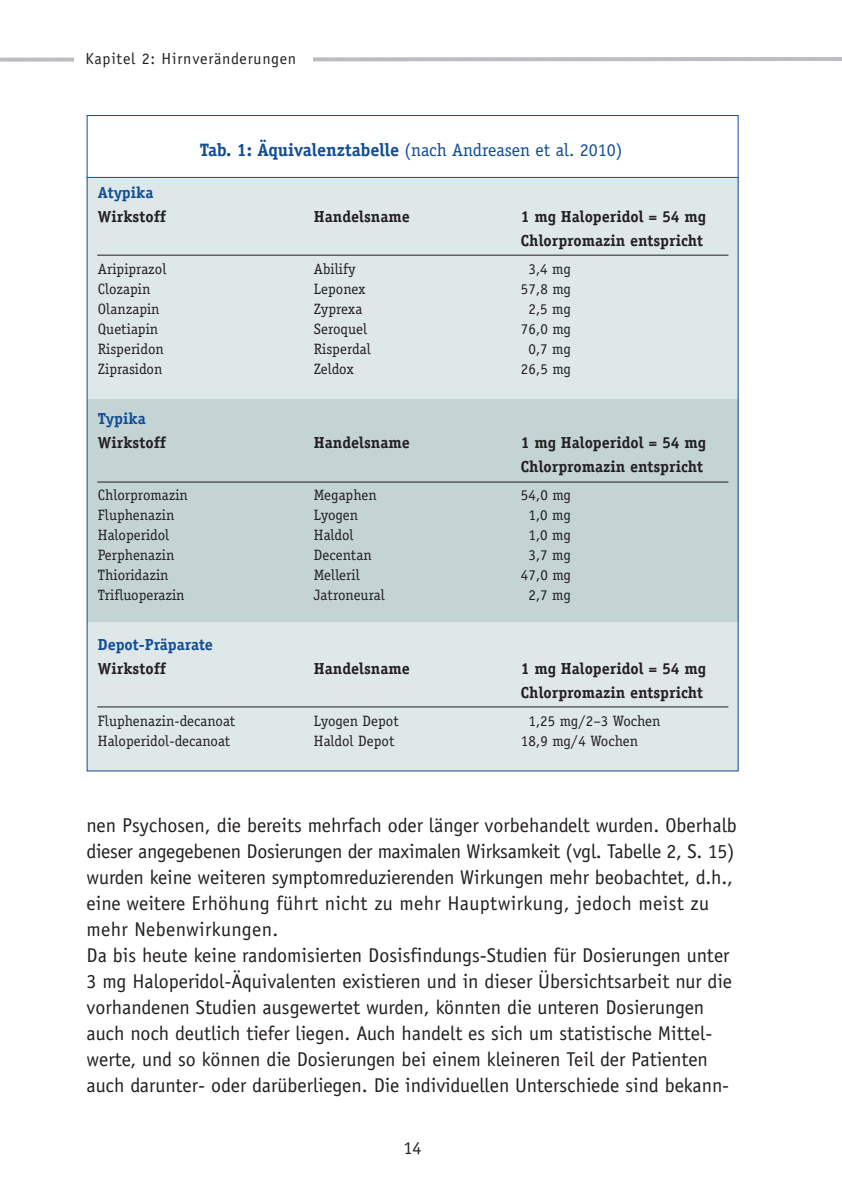
<style>
.page{position:relative;width:842px;height:1193px;background:#fff}
.page>*{position:absolute;margin:0;border:0;box-sizing:border-box;transform-origin:0 0}
.t1{font:20px/26px "Officina Sans Std";color:#231f20}
.t2{font:18px "Officina Serif Std";color:#0f4d96}
.t3{font:18px "Officina Sans Std";color:#231f20}
.t4{font:700 16px/24px "Officina Serif Std";color:#231f20}
.t5{font:700 16px "Officina Serif Std";color:#0f4d96}
.t6{font:16px "Officina Sans Std";letter-spacing:.05em;color:#231f20}
.t7{font:15px "Officina Serif Std";color:#231f20}
.s1{font-weight:700}
</style>
<div class="page">
<svg style="left:0;top:57px;width:842px;height:5px"></svg>
<div style="left:75px;top:44px;width:238px;height:30px;background:#fff"></div>
<div style="left:87px;top:177px;width:652px;height:222px;background:#dfe8e8"></div>
<div style="left:87px;top:399px;width:652px;height:223px;background:#c4d4d4"></div>
<div style="left:87px;top:622px;width:652px;height:149px;background:#dfe8e8"></div>
<hr style="left:97px;top:255px;width:631px;height:1px;background:#231f20">
<hr style="left:97px;top:481px;width:631px;height:1px;background:#231f20">
<hr style="left:97px;top:706px;width:631px;height:1px;background:#231f20">
<hr style="left:87px;top:177px;width:652px;height:1px;background:#0a567f">
<p class="t6" style="left:86px;top:53px;width:212px">Kapitel 2: Hirnveränderungen</p>
<p class="t2" style="left:200px;top:139px;width:424px"><span class="s1">Tab. 1: Äquivalenztabelle</span> (nach Andreasen et al. 2010)</p>
<p class="t5" style="left:98px;top:186px;width:57px">Atypika</p>
<p class="t4" style="left:98px;top:205px;width:70px">Wirkstoff</p>
<p class="t4" style="left:314px;top:205px;width:97px">Handelsname</p>
<p class="t4" style="left:521px;top:205px;width:187px">1 mg Haloperidol = 54 mg<br>Chlorpromazin entspricht</p>
<p class="t7" style="left:98px;top:260px;width:70px">Aripiprazol</p>
<p class="t7" style="left:314px;top:260px;width:43px">Abilify</p>
<p class="t7" style="left:528px;top:260px;width:44px">3,4 mg</p>
<p class="t7" style="left:98px;top:280px;width:54px">Clozapin</p>
<p class="t7" style="left:314px;top:280px;width:53px">Leponex</p>
<p class="t7" style="left:521px;top:280px;width:51px">57,8 mg</p>
<p class="t7" style="left:98px;top:299px;width:63px">Olanzapin</p>
<p class="t7" style="left:314px;top:299px;width:50px">Zyprexa</p>
<p class="t7" style="left:528px;top:299px;width:44px">2,5 mg</p>
<p class="t7" style="left:98px;top:319px;width:62px">Quetiapin</p>
<p class="t7" style="left:314px;top:319px;width:55px">Seroquel</p>
<p class="t7" style="left:521px;top:319px;width:51px">76,0 mg</p>
<p class="t7" style="left:98px;top:339px;width:67px">Risperidon</p>
<p class="t7" style="left:314px;top:339px;width:58px">Risperdal</p>
<p class="t7" style="left:528px;top:339px;width:44px">0,7 mg</p>
<p class="t7" style="left:98px;top:359px;width:66px">Ziprasidon</p>
<p class="t7" style="left:314px;top:359px;width:42px">Zeldox</p>
<p class="t7" style="left:521px;top:359px;width:51px">26,5 mg</p>
<p class="t5" style="left:98px;top:412px;width:49px">Typika</p>
<p class="t4" style="left:98px;top:431px;width:70px">Wirkstoff</p>
<p class="t4" style="left:314px;top:431px;width:97px">Handelsname</p>
<p class="t4" style="left:521px;top:431px;width:187px">1 mg Haloperidol = 54 mg<br>Chlorpromazin entspricht</p>
<p class="t7" style="left:98px;top:486px;width:92px">Chlorpromazin</p>
<p class="t7" style="left:314px;top:486px;width:64px">Megaphen</p>
<p class="t7" style="left:521px;top:486px;width:51px">54,0 mg</p>
<p class="t7" style="left:98px;top:506px;width:78px">Fluphenazin</p>
<p class="t7" style="left:314px;top:506px;width:46px">Lyogen</p>
<p class="t7" style="left:528px;top:506px;width:44px">1,0 mg</p>
<p class="t7" style="left:98px;top:525px;width:73px">Haloperidol</p>
<p class="t7" style="left:314px;top:525px;width:41px">Haldol</p>
<p class="t7" style="left:528px;top:525px;width:44px">1,0 mg</p>
<p class="t7" style="left:98px;top:545px;width:78px">Perphenazin</p>
<p class="t7" style="left:314px;top:545px;width:59px">Decentan</p>
<p class="t7" style="left:528px;top:545px;width:44px">3,7 mg</p>
<p class="t7" style="left:98px;top:565px;width:72px">Thioridazin</p>
<p class="t7" style="left:314px;top:565px;width:47px">Melleril</p>
<p class="t7" style="left:521px;top:565px;width:51px">47,0 mg</p>
<p class="t7" style="left:98px;top:585px;width:88px">Trifluoperazin</p>
<p class="t7" style="left:314px;top:585px;width:72px">Jatroneural</p>
<p class="t7" style="left:528px;top:585px;width:44px">2,7 mg</p>
<p class="t5" style="left:98px;top:638px;width:116px">Depot-Präparate</p>
<p class="t4" style="left:98px;top:657px;width:70px">Wirkstoff</p>
<p class="t4" style="left:314px;top:657px;width:97px">Handelsname</p>
<p class="t4" style="left:521px;top:657px;width:187px">1 mg Haloperidol = 54 mg<br>Chlorpromazin entspricht</p>
<p class="t7" style="left:98px;top:712px;width:139px">Fluphenazin-decanoat</p>
<p class="t7" style="left:314px;top:712px;width:87px">Lyogen Depot</p>
<p class="t7" style="left:528px;top:712px;width:134px">1,25 mg/2–3 Wochen</p>
<p class="t7" style="left:98px;top:732px;width:134px">Haloperidol-decanoat</p>
<p class="t7" style="left:314px;top:732px;width:82px">Haldol Depot</p>
<p class="t7" style="left:521px;top:732px;width:119px">18,9 mg/4 Wochen</p>
<p class="t1" style="left:87px;top:814px;width:652px">nen Psychosen, die bereits mehrfach oder länger vorbehandelt wurden. Oberhalb dieser angegebenen Dosierungen der maximalen Wirksamkeit (vgl. Tabelle 2, S. 15) wurden keine weiteren symptomreduzierenden Wirkungen mehr beobachtet, d.h., eine weitere Erhöhung führt nicht zu mehr Hauptwirkung, jedoch meist zu mehr Nebenwirkungen.<br>Da bis heute keine randomisierten Dosisfindungs-Studien für Dosierungen unter 3 mg Haloperidol-Äquivalenten existieren und in dieser Übersichtsarbeit nur die vorhandenen Studien ausgewertet wurden, könnten die unteren Dosierungen auch noch deutlich tiefer liegen. Auch handelt es sich um statistische Mittel&shy;werte, und so können die Dosierungen bei einem kleineren Teil der Patienten auch darunter- oder darüberliegen. Die individuellen Unterschiede sind bekann-</p>
<p class="t3" style="left:404px;top:1141px;width:19px">14</p>
</div>
